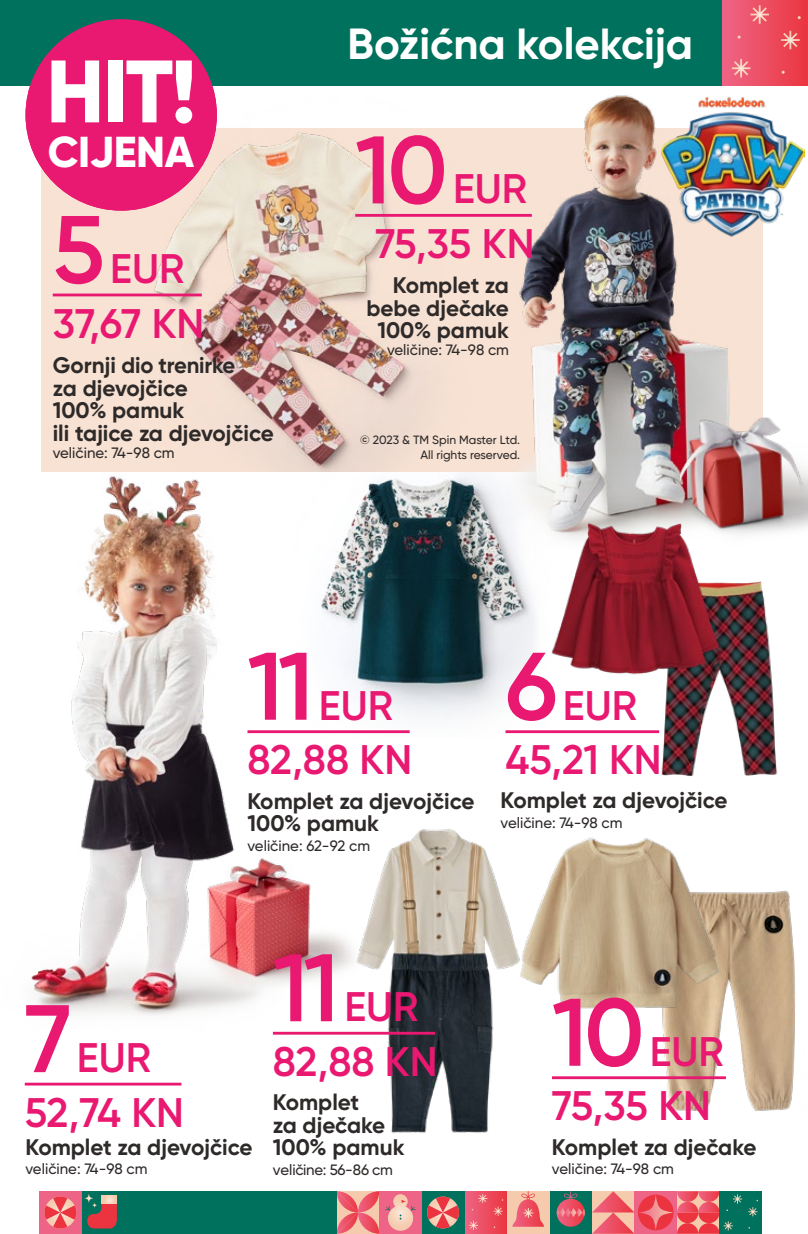
<style>
.page{position:relative;width:808px;height:1234px;background:#fff}
.page>*{position:absolute;margin:0;border:0;box-sizing:border-box;transform-origin:0 0}
.t1{font:600 95.7px "Gilroy";letter-spacing:-.045em;color:#e91871}
.t2{font:800 88.2px "Gilroy";color:#fff}
.t3{font:700 63px "Gilroy";color:#fff}
.t4{font:700 43.5px "Gilroy";color:#fff}
.t5{font:800 43.2px "Gilroy";letter-spacing:-.01em;color:#fff}
.t6{font:600 41.25px/54.6px "Gilroy";color:#e91871}
.t7{font:800 33.75px "Gilroy";letter-spacing:.01em;color:#fff}
.t8{font:700 22.5px/22.5px "Gilroy";color:#2e2a29}
.t9{font:500 15px "Gilroy";color:#2e2a29}
.t10{font:500 15px "Gilroy";letter-spacing:-.02em;color:#2e2a29}
.t11{font:500 12px/15px "Gilroy";color:#2e2a29;text-align:right}
</style>
<div class="page">
<img style="left:308px;top:479px;width:269px;height:255px">
<div style="left:41px;top:128px;width:722px;height:344px;background:#f8e2d3"></div>
<img style="left:31px;top:476px;width:277px;height:559px">
<img style="left:404px;top:85px;width:404px;height:463px">
<img style="left:113px;top:85px;width:352px;height:387px">
<img style="left:626px;top:581px;width:152px;height:195px">
<img style="left:534px;top:482px;width:201px;height:244px">
<img style="left:298px;top:830px;width:285px;height:303px">
<img style="left:628px;top:890px;width:167px;height:221px">
<img style="left:506px;top:830px;width:226px;height:221px">
<img style="left:156px;top:796px;width:297px;height:231px">
<img style="left:662px;top:91px;width:142px;height:151px">
<img style="left:680px;top:417px;width:128px;height:157px">
<div style="left:0;top:0;width:808px;height:85px;background:#00715c"></div>
<div style="left:723px;top:0;width:85px;height:85px;background:linear-gradient(to right,#ee6485,#eb3640)"></div>
<svg style="left:732px;top:59px;width:18px;height:18px"></svg>
<svg style="left:781px;top:31px;width:19px;height:18px"></svg>
<svg style="left:750px;top:5px;width:19px;height:19px"></svg>
<svg style="left:781px;top:71px;width:4px;height:3px"></svg>
<svg style="left:737px;top:35px;width:3px;height:4px"></svg>
<hr style="left:807px;top:0;width:1px;height:85px;background:#f6caad">
<svg style="left:592px;top:1191px;width:42px;height:42px;background:#f18c88"></svg>
<div style="left:464px;top:1190px;width:43px;height:43px;background:linear-gradient(to right,#ee6587,#eb3841)"></div>
<svg style="left:469px;top:1220px;width:9px;height:9px"></svg>
<svg style="left:493px;top:1206px;width:10px;height:9px"></svg>
<svg style="left:478px;top:1193px;width:9px;height:9px"></svg>
<div style="left:634px;top:1190px;width:43px;height:43px;background:#ee6486"></div>
<svg style="left:638px;top:1194px;width:36px;height:35px"></svg>
<svg style="left:638px;top:1194px;width:35px;height:35px"></svg>
<div style="left:549px;top:1190px;width:43px;height:43px;background:#00715c"></div>
<svg style="left:564px;top:1190px;width:13px;height:8px"></svg>
<svg style="left:557px;top:1198px;width:28px;height:28px"></svg>
<svg style="left:557px;top:1207px;width:28px;height:9px"></svg>
<div style="left:507px;top:1190px;width:42px;height:43px;background:#f6caad"></div>
<svg style="left:512px;top:1190px;width:32px;height:36px"></svg>
<svg style="left:337px;top:1191px;width:42px;height:42px;background:#f08382"></svg>
<div style="left:82px;top:1190px;width:42px;height:43px;background:#00715c"></div>
<svg style="left:84px;top:1193px;width:33px;height:35px"></svg>
<div style="left:39px;top:1190px;width:43px;height:43px;background:#ee6486"></div>
<svg style="left:44px;top:1196px;width:32px;height:32px"></svg>
<div style="left:422px;top:1190px;width:42px;height:43px;background:#00715c"></div>
<svg style="left:427px;top:1196px;width:32px;height:32px"></svg>
<div style="left:719px;top:1190px;width:43px;height:43px;background:#00715c"></div>
<svg style="left:748px;top:1207px;width:9px;height:8px"></svg>
<svg style="left:677px;top:1190px;width:65px;height:43px"></svg>
<div style="left:379px;top:1190px;width:43px;height:43px;background:#ee6486"></div>
<svg style="left:385px;top:1194px;width:31px;height:36px"></svg>
<div style="left:124px;top:1190px;width:213px;height:43px;background:#00715d"></div>
<div style="left:26px;top:19px;width:191px;height:191px;background:#e91871;border-radius:50%"></div>
<hr style="left:247px;top:730px;width:163px;height:3px;background:#e91871">
<hr style="left:552px;top:1076px;width:174px;height:2px;background:#e91871">
<hr style="left:25px;top:1082px;width:156px;height:3px;background:#e91871">
<hr style="left:505px;top:730px;width:154px;height:3px;background:#e91871">
<hr style="left:53px;top:293px;width:149px;height:3px;background:#e91871">
<hr style="left:355px;top:214px;width:177px;height:3px;background:#e91871">
<hr style="left:273px;top:1031px;width:162px;height:3px;background:#e91871">
<h2 class="t2" style="left:46px;top:36px;width:152px">HIT!</h2>
<h3 class="t5" style="left:48px;top:124px;width:148px">CIJENA</h3>
<h3 class="t7" style="left:48px;top:132px;width:148px">CENOWY</h3>
<h1 class="t1" style="left:53px;top:190px;width:54px">5</h1>
<h3 class="t6" style="left:53px;top:241px;width:153px;text-indent:57px">EUR<br>37,67 KN</h3>
<p class="t8" style="left:53px;top:354px;width:223px">Gornji dio trenirke<br>za djevojčice<br>100% pamuk<br>ili tajice za djevojčice</p>
<p class="t9" style="left:53px;top:443px;width:123px">veličine: 74-98 cm</p>
<h3 class="t3" style="left:389px;top:6px;width:391px">Nazwa/hasło</h3>
<h3 class="t4" style="left:348px;top:17px;width:347px">Božićna kolekcija</h3>
<h1 class="t1" style="left:355px;top:110px;width:94px">10</h1>
<h3 class="t6" style="left:375px;top:161px;width:161px;text-align:right">EUR<br>75,35 KN</h3>
<p class="t8" style="left:366px;top:274px;width:144px;text-align:right">Komplet za bebe dječake<br>100% pamuk</p>
<p class="t9" style="left:387px;top:341px;width:123px">veličine: 74-98 cm</p>
<p class="t11" style="left:360px;top:432px;width:161px">© 2023 &amp; TM Spin Master Ltd.<br>All rights reserved.</p>
<h1 class="t1" style="left:247px;top:626px;width:68px">11</h1>
<h3 class="t6" style="left:247px;top:677px;width:166px;text-indent:71px">EUR<br>82,88 KN</h3>
<p class="t8" style="left:247px;top:789px;width:229px">Komplet za djevojčice<br>100% pamuk</p>
<p class="t9" style="left:247px;top:836px;width:124px">veličine: 62-92 cm</p>
<h1 class="t1" style="left:505px;top:626px;width:54px">6</h1>
<h3 class="t6" style="left:505px;top:677px;width:158px;text-indent:57px">EUR<br>45,21 KN</h3>
<p class="t8" style="left:500px;top:788px;width:229px">Komplet za djevojčice</p>
<p class="t9" style="left:500px;top:813px;width:123px">veličine: 74-98 cm</p>
<h1 class="t1" style="left:25px;top:979px;width:48px">7</h1>
<h3 class="t6" style="left:25px;top:1029px;width:161px;text-align:center">EUR<br>52,74 KN</h3>
<p class="t8" style="left:26px;top:1135px;width:229px">Komplet za djevojčice</p>
<p class="t9" style="left:26px;top:1159px;width:123px">veličine: 74-98 cm</p>
<h1 class="t1" style="left:273px;top:928px;width:68px">11</h1>
<h3 class="t6" style="left:273px;top:978px;width:166px;text-indent:71px">EUR<br>82,88 KN</h3>
<p class="t8" style="left:273px;top:1090px;width:133px">Komplet<br>za dječake<br>100% pamuk</p>
<p class="t10" style="left:273px;top:1159px;width:122px">veličine: 56-86 cm</p>
<h1 class="t1" style="left:552px;top:972px;width:94px">10</h1>
<h3 class="t6" style="left:552px;top:1023px;width:173px;text-indent:98px">EUR<br>75,35 KN</h3>
<p class="t8" style="left:552px;top:1135px;width:206px">Komplet za dječake</p>
<p class="t9" style="left:552px;top:1159px;width:123px">veličine: 74-98 cm</p>
</div>
